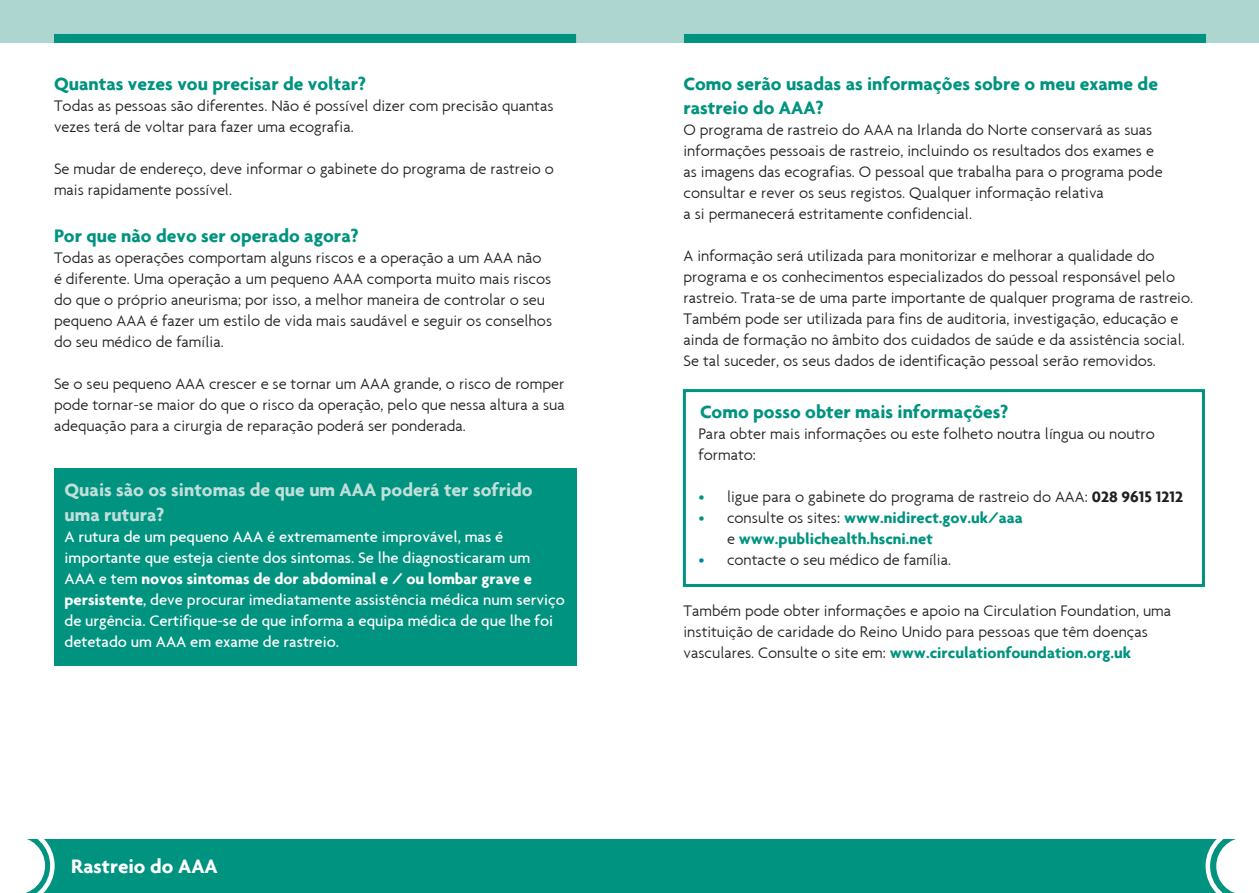
<style>
.page{position:relative;width:1259px;height:893px;background:#fff}
.page>*{position:absolute;margin:0;border:0;box-sizing:border-box;transform-origin:0 0}
.t1{font:700 21px "Agenda";color:#fff}
.subheading{font:700 19.5px/23.4px "Agenda";color:#00937f}
.subheading-2{font:700 19.5px/25.2px "Agenda";color:#c0dfda}
.body_text{font:700 19.5px "Agenda";color:#00937f}
.body_text-2{font:300 16.5px/21px "Agenda";color:#231f20}
.subheading-3{font:300 16.5px/21px "Agenda";color:#231f20}
.body_text-3{font:500 16.5px/21px "Agenda";color:#fff}
.body_text-4{font:700 16.5px/21px "Agenda";color:#00937f}
.s1{font-weight:700}
.s2{color:#00937f}
.s3{font-weight:300}
.s4{font-weight:300;color:#231f20}
.s5{color:#0083a9}
.s6{font-weight:700;color:#00937f}
</style>
<div class="page">
<div style="left:0;top:0;width:1259px;height:43px;background:#add6d0"></div>
<div style="left:16px;top:839px;width:1228px;height:54px;background:#00937f"></div>
<div style="left:54px;top:34px;width:522px;height:9px;background:#00937f"></div>
<svg style="left:16px;top:839px;width:39px;height:54px"></svg>
<svg style="left:1205px;top:839px;width:39px;height:54px"></svg>
<div style="left:684px;top:34px;width:522px;height:9px;background:#00937f"></div>
<div style="left:54px;top:468px;width:523px;height:198px;background:#00937f"></div>
<div style="left:683px;top:389px;width:522px;height:198px;border:3px solid #00937f"></div>
<p class="body_text" style="left:54px;top:72px;width:314px">Quantas vezes vou precisar de voltar?</p>
<p class="body_text-2" style="left:54px;top:95px;width:501px">Todas as pessoas são diferentes. Não é possível dizer com precisão quantas vezes terá de voltar para fazer uma ecografia.</p>
<p class="body_text-2" style="left:54px;top:158px;width:501px">Se mudar de endereço, deve informar o gabinete do programa de rastreio o mais rapidamente possível.</p>
<p class="subheading" style="left:54px;top:224px;width:306px">Por que não devo ser operado agora?</p>
<p class="body_text-2" style="left:54px;top:247px;width:500px">Todas as operações comportam alguns riscos e a operação a um AAA não é diferente. Uma operação a um pequeno AAA comporta muito mais riscos do que o próprio aneurisma; por isso, a melhor maneira de controlar o seu pequeno AAA é fazer um estilo de vida mais saudável e seguir os conselhos do seu médico de família.</p>
<p class="body_text-2" style="left:54px;top:373px;width:512px;text-align:justify">Se o seu pequeno AAA crescer e se tornar um AAA grande, o risco de romper pode tornar-se maior do que o risco da operação, pelo que nessa altura a sua adequação para a cirurgia de reparação poderá ser ponderada.</p>
<p class="subheading-2" style="left:64px;top:476px;width:470px">Quais são os sintomas de que um AAA poderá ter sofrido uma rutura?</p>
<p class="body_text-3" style="left:64px;top:526px;width:502px">A rutura de um pequeno AAA é extremamente improvável, mas é importante que esteja ciente dos sintomas. Se lhe diagnosticaram um AAA e tem <span class="s1">novos sintomas de dor abdominal e / ou lombar grave e persistente</span>, deve procurar imediatamente assistência médica num serviço de urgência. Certifique-se de que informa a equipa médica de que lhe foi detetado um AAA em exame de rastreio.</p>
<p class="t1" style="left:71px;top:853px;width:148px">Rastreio do AAA</p>
<p class="subheading" style="left:683px;top:72px;width:476px">Como serão usadas as informações sobre o meu exame de rastreio do AAA?</p>
<p class="subheading-3" style="left:683px;top:119px;width:481px">O programa de rastreio do AAA na Irlanda do Norte conservará as suas informações pessoais de rastreio, incluindo os resultados dos exames e as imagens das ecografias. O pessoal que trabalha para o programa pode consultar e rever os seus registos. Qualquer informação relativa<br>a si permanecerá estritamente confidencial.</p>
<p class="subheading-3" style="left:683px;top:245px;width:511px">A informação será utilizada para monitorizar e melhorar a qualidade do programa e os conhecimentos especializados do pessoal responsável pelo rastreio. Trata-se de uma parte importante de qualquer programa de rastreio.<br>Também pode ser utilizada para fins de auditoria, investigação, educação e ainda de formação no âmbito dos cuidados de saúde e da assistência social.<br>Se tal suceder, os seus dados de identificação pessoal serão removidos.</p>
<p class="subheading" style="left:700px;top:399px;width:310px">Como posso obter mais informações?</p>
<p class="body_text-2" style="left:698px;top:423px;width:458px">Para obter mais informações ou este folheto noutra língua ou noutro formato:</p>
<p class="body_text-2" style="left:698px;top:486px;width:486px"><span class="s2">•</span> ligue para o gabinete do programa de rastreio do AAA: <span class="s1">028 9615 1212</span></p>
<p class="body_text-4" style="left:727px;top:507px;width:297px;text-indent:-28px"><span class="s3">•</span> <span class="s4">consulte os sites:</span> www.nidirect.gov.uk/aaa <span class="s4">e</span> www.publichealth.hscni.net</p>
<p class="body_text-2" style="left:698px;top:549px;width:254px"><span class="s5">•</span> contacte o seu médico de família.</p>
<p class="body_text-2" style="left:683px;top:600px;width:489px">Também pode obter informações e apoio na Circulation Foundation, uma instituição de caridade do Reino Unido para pessoas que têm doenças vasculares. Consulte o site em: <span class="s6">www.circulationfoundation.org.uk</span></p>
</div>
